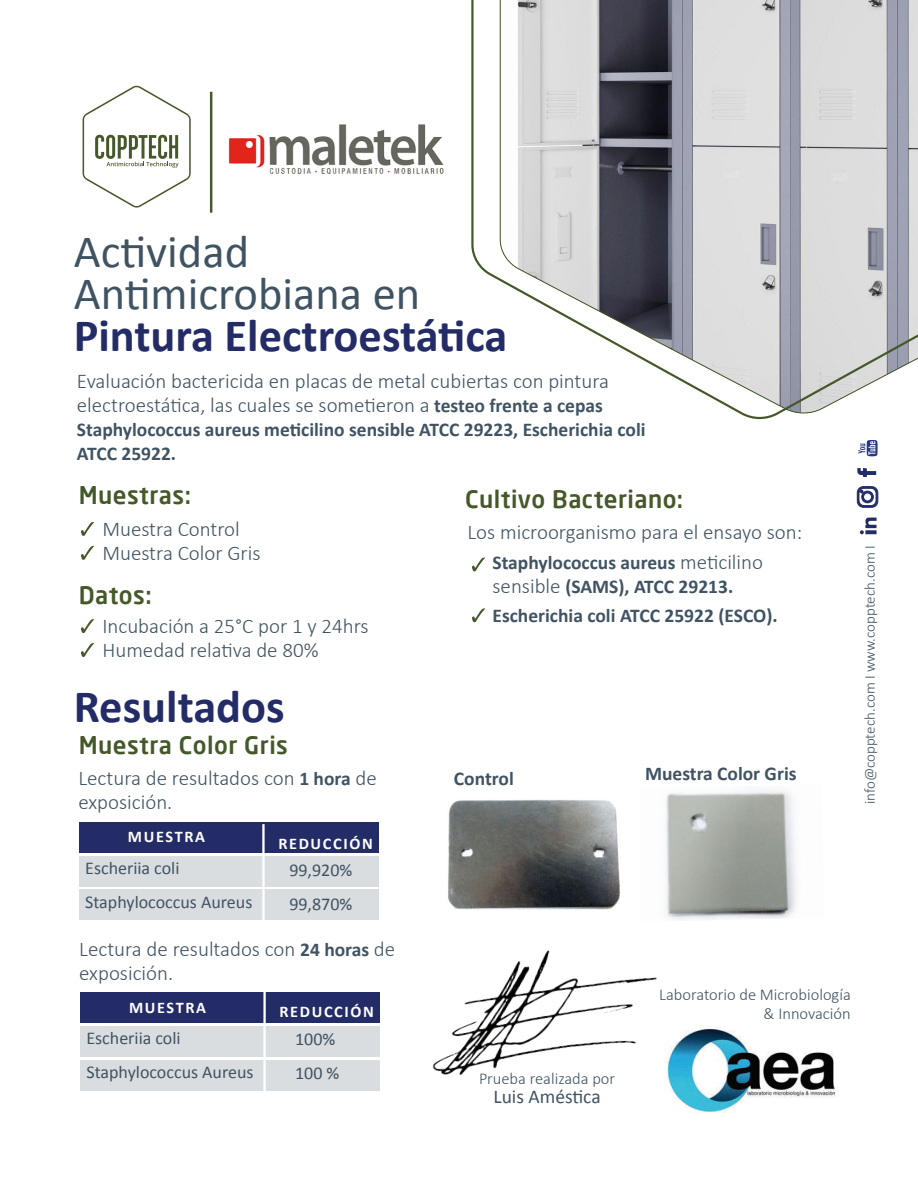
<style>
.page{position:relative;width:918px;height:1188px;background:#fff}
.page>*{position:absolute;margin:0;border:0;box-sizing:border-box;transform-origin:0 0}
.t1{font:700 46.5px "Calibri";color:#232c67}
.t2{font:46.5px/42px "Calibri";color:#405362}
.t3{font:500 24px "Neo Sans Pro";letter-spacing:.02em;color:#455829}
.t4{font:300 21px/24px "Calibri";color:#405362}
.t5{font:700 19.5px/24px "Calibri";color:#405362}
.t6{font:19.5px "Calibri";color:#405362}
.t7{font:18px/33.9px "Calibri";color:#405362}
.t8{font:300 16.5px/19.5px "Calibri";color:#405362;text-align:right}
.t9{font:700 16.35px "Calibri";letter-spacing:.1em;color:#fff}
.t10{font:300 15px "Calibri";color:#405362}
.s1{font-weight:700;font-size:19.5px}
.s2{font-weight:300;font-size:21px}
</style>
<div class="page">
<img style="left:665px;top:789px;width:132px;height:131px">
<div style="left:79px;top:856px;width:300px;height:31px;background:#d9dde0"></div>
<div style="left:79px;top:890px;width:300px;height:30px;background:#d9dde0"></div>
<svg style="left:471px;top:0;width:447px;height:420px"></svg>
<svg style="left:83px;top:85px;width:108px;height:123px"></svg>
<svg style="left:857px;top:468px;width:19px;height:9px"></svg>
<svg style="left:860px;top:517px;width:17px;height:17px"></svg>
<svg style="left:856px;top:486px;width:23px;height:22px"></svg>
<svg style="left:858px;top:440px;width:20px;height:16px"></svg>
<img style="left:228px;top:124px;width:216px;height:50px">
<hr style="left:210px;top:92px;width:2px;height:121px;background:#455829">
<svg style="left:81px;top:522px;width:13px;height:14px"></svg>
<svg style="left:81px;top:546px;width:13px;height:14px"></svg>
<svg style="left:81px;top:619px;width:13px;height:14px"></svg>
<svg style="left:81px;top:643px;width:13px;height:14px"></svg>
<svg style="left:472px;top:557px;width:13px;height:14px"></svg>
<svg style="left:472px;top:608px;width:13px;height:14px"></svg>
<div style="left:79px;top:823px;width:300px;height:30px;background:#232c67"></div>
<hr style="left:262px;top:824px;width:3px;height:111px;background:#fff">
<div style="left:80px;top:1027px;width:300px;height:30px;background:#d9dde0"></div>
<div style="left:80px;top:1060px;width:300px;height:30px;background:#d9dde0"></div>
<div style="left:80px;top:993px;width:300px;height:30px;background:#232c67"></div>
<hr style="left:263px;top:992px;width:3px;height:111px;background:#fff">
<img style="left:448px;top:799px;width:172px;height:93px">
<img style="left:708px;top:1026px;width:128px;height:87px">
<img style="left:432px;top:892px;width:276px;height:221px">
<h1 class="t2" style="left:74px;top:230px;width:348px">Actividad<br>Antimicrobiana en</h1>
<h1 class="t1" style="left:74px;top:303px;width:435px">Pintura Electroestática</h1>
<p class="t4" style="left:77px;top:371px;width:534px">Evaluación bactericida en placas de metal cubiertas con pintura electroestática, las cuales se sometieron a <span class="s1">testeo frente a cepas</span></p>
<p class="t5" style="left:77px;top:417px;width:570px">Staphylococcus aureus meticilino sensible ATCC 29223, Escherichia coli<br>ATCC 25922.</p>
<p class="t3" style="left:79px;top:482px;width:114px">Muestras:</p>
<p class="t4" style="left:102px;top:519px;width:160px">Muestra Control<br>Muestra Color Gris</p>
<p class="t3" style="left:79px;top:582px;width:74px">Datos:</p>
<p class="t4" style="left:102px;top:616px;width:268px">Incubación a 25°C por 1 y 24hrs<br>Humedad relativa de 80%</p>
<h1 class="t1" style="left:74px;top:690px;width:213px">Resultados</h1>
<p class="t3" style="left:79px;top:732px;width:211px">Muestra Color Gris</p>
<p class="t4" style="left:78px;top:768px;width:300px">Lectura de resultados con <span class="s1">1 hora</span> de exposición.</p>
<p class="t9" style="left:128px;top:825px;width:79px">MUESTRA</p>
<p class="t9" style="left:278px;top:832px;width:96px">REDUCCIÓN</p>
<p class="t7" style="left:85px;top:850px;width:169px">Escheriia coli<br>Staphylococcus Aureus</p>
<p class="t7" style="left:289px;top:855px;width:64px">99,920%<br>99,870%</p>
<p class="t4" style="left:79px;top:938px;width:318px">Lectura de resultados con <span class="s1">24 horas</span> de exposición.</p>
<p class="t9" style="left:129px;top:996px;width:79px">MUESTRA</p>
<p class="t9" style="left:280px;top:1000px;width:96px">REDUCCIÓN</p>
<p class="t7" style="left:86px;top:1021px;width:169px">Escheriia coli<br>Staphylococcus Aureus</p>
<p class="t7" style="left:295px;top:1022px;width:46px">100%<br>100 %</p>
<p class="t3" style="left:465px;top:486px;width:219px">Cultivo Bacteriano:</p>
<p class="t4" style="left:467px;top:522px;width:336px">Los microorganismo para el ensayo son:</p>
<p class="t5" style="left:493px;top:552px;width:272px">Staphylococcus aureus <span class="s2">meticilino sensible</span> (SAMS), ATCC 29213.</p>
<p class="t5" style="left:493px;top:603px;width:287px">Escherichia coli ATCC 25922 (ESCO).</p>
<p class="t5" style="left:454px;top:766px;width:61px">Control</p>
<p class="t5" style="left:645px;top:761px;width:153px">Muestra Color Gris</p>
<p class="t8" style="left:479px;top:1070px;width:138px">Prueba realizada por</p>
<p class="t6" style="left:494px;top:1083px;width:109px">Luis Améstica</p>
<p class="t8" style="left:659px;top:986px;width:193px">Laboratorio de Microbiología &amp; Innovación</p>
<p class="t10" style="left:865px;top:804px;width:261px;rotate:-90deg">info@copptech.com I www.copptech.com I</p>
</div>
